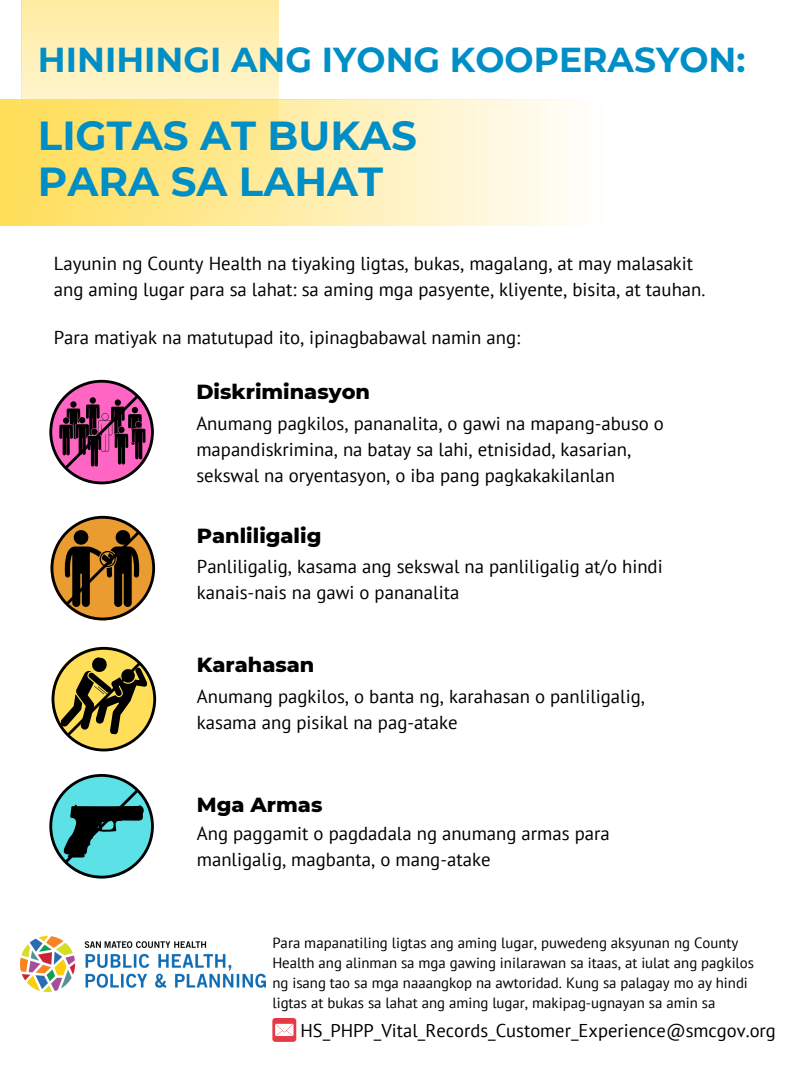
<style>
.page{position:relative;width:810px;height:1080px;background:#fff}
.page>*{position:absolute;margin:0;border:0;box-sizing:border-box;transform-origin:0 0}
.t1{font:700 40.44px/46.4px "Montserrat";color:#008ec6}
.t2{font:700 34.5px "Montserrat";color:#008ec6}
.t3{font:800 20.81px "Montserrat";color:#000}
.t4{font:18.75px/26.2px "PT Sans";color:#000}
.t5{font:18.5px "PT Sans";color:#000}
.t6{font:14.81px/19.9px "PT Sans";color:#000}
</style>
<div class="page">
<svg style="left:22px;top:0;width:257px;height:226px;background:#fff0b5"></svg>
<div style="left:0;top:99px;width:680px;height:126px;background:linear-gradient(to right,#fd5,#fff)"></div>
<div style="left:272px;top:1018px;width:24px;height:24px;background:#e63946;border-radius:3px"></div>
<svg style="left:275px;top:1024px;width:19px;height:12px"></svg>
<svg style="left:49px;top:380px;width:105px;height:104px"></svg>
<svg style="left:51px;top:516px;width:104px;height:104px"></svg>
<svg style="left:52px;top:647px;width:104px;height:104px"></svg>
<svg style="left:49px;top:774px;width:105px;height:105px"></svg>
<img style="left:20px;top:937px;width:245px;height:55px">
<h4 class="t2" style="left:38px;top:39px;width:709px">HINIHINGI ANG IYONG KOOPERASYON:</h4>
<h3 class="t1" style="left:38px;top:112px;width:381px">LIGTAS AT BUKAS<br>PARA SA LAHAT</h3>
<h4 class="t4" style="left:54px;top:250px;width:653px;line-height:25.8px">Layunin ng County Health na tiyaking ligtas, bukas, magalang, at may malasakit ang aming lugar para sa lahat: sa aming mga pasyente, kliyente, bisita, at tauhan.</h4>
<p class="t4" style="left:54px;top:324px;width:468px">Para matiyak na matutupad ito, ipinagbabawal namin ang:</p>
<p class="t3" style="left:196px;top:379px;width:175px">Diskriminasyon</p>
<h4 class="t4" style="left:196px;top:410px;width:469px">Anumang pagkilos, pananalita, o gawi na mapang-abuso o mapandiskrimina, na batay sa lahi, etnisidad, kasarian, sekswal na oryentasyon, o iba pang pagkakakilanlan</h4>
<h1 class="t3" style="left:197px;top:522px;width:126px">Panliligalig</h1>
<h2 class="t4" style="left:197px;top:553px;width:467px">Panliligalig, kasama ang sekswal na panliligalig at/o hindi kanais-nais na gawi o pananalita</h2>
<h4 class="t3" style="left:197px;top:652px;width:119px">Karahasan</h4>
<p class="t4" style="left:197px;top:683px;width:450px">Anumang pagkilos, o banta ng, karahasan o panliligalig, kasama ang pisikal na pag-atake</p>
<p class="t3" style="left:197px;top:792px;width:127px">Mga Armas</p>
<h3 class="t4" style="left:197px;top:820px;width:414px">Ang paggamit o pagdadala ng anumang armas para manligalig, magbanta, o mang-atake</h3>
<p class="t6" style="left:272px;top:933px;width:483px">Para mapanatiling ligtas ang aming lugar, puwedeng aksyunan ng County Health ang alinman sa mga gawing inilarawan sa itaas, at iulat ang pagkilos ng isang tao sa mga naaangkop na awtoridad. Kung sa palagay mo ay hindi ligtas at bukas sa lahat ang aming lugar, makipag-ugnayan sa amin sa</p>
<p class="t5" style="left:301px;top:1019px;width:477px">HS_PHPP_Vital_Records_Customer_Experience@smcgov.org</p>
</div>
